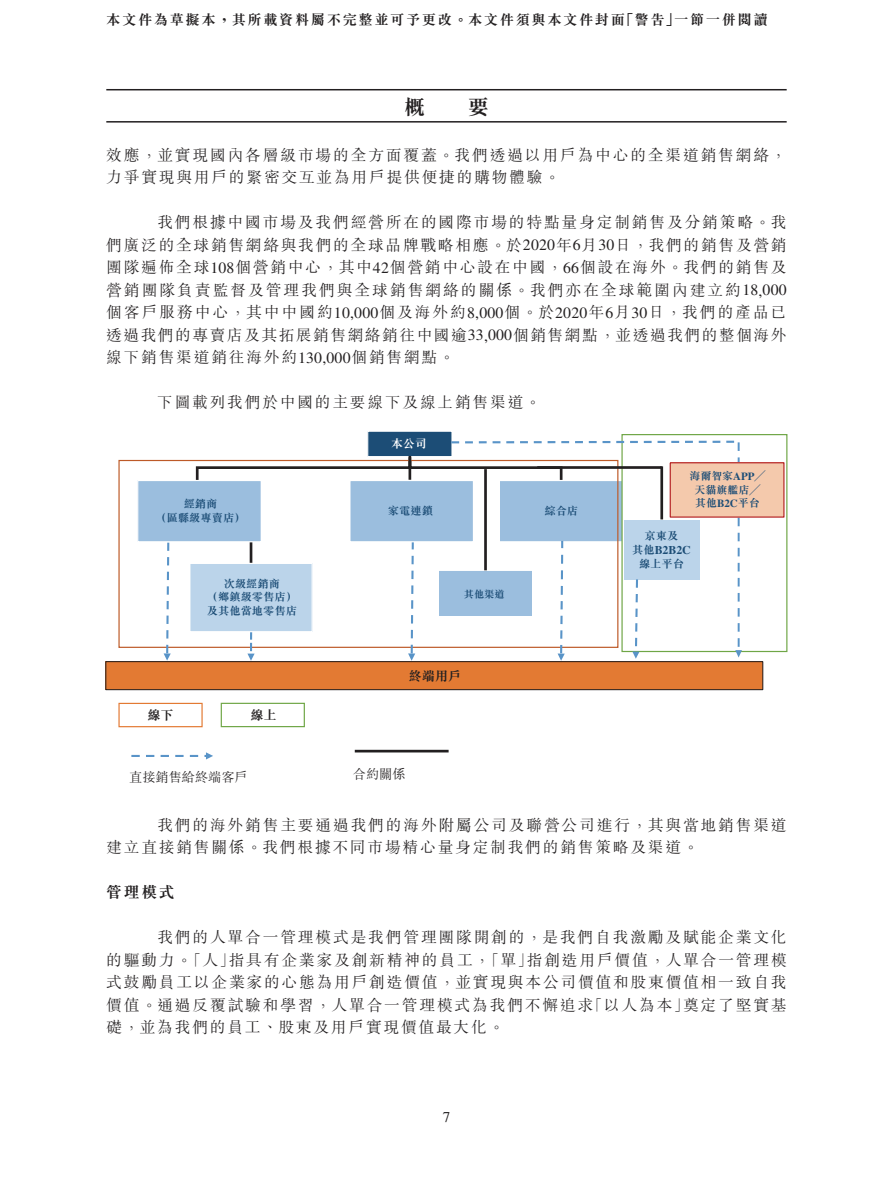
<style>
.page{position:relative;width:893px;height:1191px;background:#fff}
.page>*{position:absolute;margin:0;border:0;box-sizing:border-box;transform-origin:0 0}
.t1{font:700 21px "M Sung HK";color:#221f20}
.t2{font:300 15.75px/22.5px "M Sung HK";letter-spacing:.115em;color:#221f20}
.t3{font:700 15.75px "M Sung HK";color:#221f20}
.t4{font:15px "Times";color:#221f20}
.t5{font:700 14.25px "M Sung HK";letter-spacing:.115em;color:#221f20}
.t6{font:300 13.2px "M Sung HK";color:#221f20}
.t7{font:700 13.2px "M Sung HK";color:#221f20}
.t8{font:700 11.85px "Times";color:#1c4d76}
.t9{font:700 11.85px "M Sung HK";color:#fff}
.t10{font:700 11.25px/13.5px "M Sung HK";color:#1c4d76;text-align:center}
.t11{font:700 10.95px/13.2px "M Sung HK";color:#1c4d76;text-align:center}
.t12{font:700 10.2px "M Sung HK";color:#1c4d76}
.s1{font-family:"Times";font-weight:400}
.s2{font-family:"Times"}
.s3{font-family:"M Sung HK";font-size:11.25px}
</style>
<div class="page">
<hr style="left:106px;top:89px;width:681px;height:1px;background:#221f20">
<hr style="left:106px;top:121px;width:681px;height:2px;background:#221f20">
<hr style="left:250px;top:541px;width:2px;height:22px;background:#221f20">
<svg style="left:195px;top:457px;width:369px;height:23px"></svg>
<div style="left:368px;top:431px;width:84px;height:25px;background:#1c4d76"></div>
<div style="left:367px;top:430px;width:86px;height:27px;border:1px solid #fff"></div>
<div style="left:138px;top:480px;width:123px;height:62px;background:#9bbede"></div>
<div style="left:499px;top:480px;width:124px;height:62px;background:#9bbede"></div>
<div style="left:499px;top:480px;width:124px;height:62px;border:1px solid #fff"></div>
<div style="left:118px;top:460px;width:500px;height:188px;border:1px solid #bd5a28"></div>
<div style="left:621px;top:434px;width:166px;height:218px;border:1px solid #6fa646"></div>
<div style="left:106px;top:661px;width:657px;height:28px;background:#e37a33"></div>
<div style="left:106px;top:661px;width:657px;height:29px;border:1px solid #221f20"></div>
<hr style="left:408px;top:456px;width:3px;height:24px;background:#221f20">
<hr style="left:537px;top:466px;width:125px;height:3px;background:#221f20">
<div style="left:624px;top:520px;width:76px;height:59px;background:#bbd4ea"></div>
<hr style="left:660px;top:466px;width:3px;height:53px;background:#221f20">
<svg style="left:164px;top:542px;width:7px;height:118px"></svg>
<svg style="left:408px;top:542px;width:7px;height:119px"></svg>
<svg style="left:247px;top:632px;width:8px;height:29px"></svg>
<svg style="left:558px;top:645px;width:7px;height:16px"></svg>
<svg style="left:560px;top:630px;width:2px;height:8px"></svg>
<svg style="left:560px;top:616px;width:3px;height:8px"></svg>
<svg style="left:560px;top:601px;width:3px;height:8px"></svg>
<svg style="left:561px;top:586px;width:2px;height:9px"></svg>
<svg style="left:561px;top:570px;width:2px;height:9px"></svg>
<svg style="left:561px;top:555px;width:2px;height:9px"></svg>
<svg style="left:561px;top:541px;width:2px;height:7px"></svg>
<svg style="left:451px;top:441px;width:8px;height:2px"></svg>
<svg style="left:465px;top:441px;width:8px;height:2px"></svg>
<svg style="left:479px;top:441px;width:8px;height:2px"></svg>
<svg style="left:493px;top:441px;width:7px;height:2px"></svg>
<svg style="left:506px;top:441px;width:8px;height:2px"></svg>
<svg style="left:520px;top:441px;width:8px;height:2px"></svg>
<svg style="left:534px;top:441px;width:8px;height:2px"></svg>
<svg style="left:548px;top:441px;width:7px;height:2px"></svg>
<svg style="left:561px;top:441px;width:8px;height:2px"></svg>
<svg style="left:575px;top:441px;width:8px;height:2px"></svg>
<svg style="left:589px;top:441px;width:21px;height:2px"></svg>
<svg style="left:616px;top:441px;width:8px;height:2px"></svg>
<svg style="left:630px;top:441px;width:8px;height:2px"></svg>
<svg style="left:644px;top:441px;width:21px;height:2px"></svg>
<svg style="left:671px;top:441px;width:8px;height:2px"></svg>
<svg style="left:685px;top:441px;width:8px;height:2px"></svg>
<svg style="left:699px;top:441px;width:8px;height:2px"></svg>
<svg style="left:713px;top:441px;width:7px;height:2px"></svg>
<svg style="left:726px;top:441px;width:16px;height:216px"></svg>
<svg style="left:632px;top:579px;width:7px;height:79px"></svg>
<div style="left:670px;top:463px;width:114px;height:54px;background:#f4c9ac"></div>
<div style="left:670px;top:462px;width:114px;height:55px;border:1px dashed #b52426"></div>
<img style="left:671px;top:468px;width:112px;height:44px">
<div style="left:118px;top:703px;width:85px;height:24px;border:1px solid #e37a33"></div>
<div style="left:221px;top:702px;width:84px;height:25px;border:1px solid #6fa646"></div>
<hr style="left:355px;top:750px;width:94px;height:2px;background:#221f20">
<svg style="left:131px;top:752px;width:82px;height:7px"></svg>
<div style="left:350px;top:480px;width:123px;height:62px;background:#9bbede"></div>
<div style="left:349px;top:480px;width:125px;height:62px;border:1px solid #fff"></div>
<div style="left:439px;top:570px;width:93px;height:46px;background:#9bbede"></div>
<div style="left:423px;top:570px;width:125px;height:62px;border:1px solid #fff"></div>
<div style="left:190px;top:563px;width:122px;height:68px;background:#bbd4ea"></div>
<div style="left:137px;top:480px;width:125px;height:62px;border:1px solid #fff"></div>
<div style="left:189px;top:563px;width:124px;height:69px;border:1px solid #fff"></div>
<hr style="left:484px;top:469px;width:3px;height:101px;background:#221f20">
<p class="t5" style="left:106px;top:10px;width:663px">本文件為草擬本，其所載資料屬不完整並可予更改。本文件須與本文件封面「警告」一節一併閱讀</p>
<h1 class="t1" style="left:404px;top:93px;width:86px">概　要</h1>
<p class="t2" style="left:106px;top:143px;width:682px">效應，並實現國內各層級市場的全方面覆蓋。我們透過以用戶為中心的全渠道銷售網絡，力爭實現與用戶的緊密交互並為用戶提供便捷的購物體驗。</p>
<p class="t2" style="left:106px;top:211px;width:682px;text-align:justify;text-indent:51px">我們根據中國市場及我們經營所在的國際市場的特點量身定制銷售及分銷策略。我們廣泛的全球銷售網絡與我們的全球品牌戰略相應。於<span class="s1">2020</span>年<span class="s1">6</span>月<span class="s1">30</span>日，我們的銷售及營銷團隊遍佈全球<span class="s1">108</span>個營銷中心，其中<span class="s1">42</span>個營銷中心設在中國，<span class="s1">66</span>個設在海外。我們的銷售及營銷團隊負責監督及管理我們與全球銷售網絡的關係。我們亦在全球範圍內建立約<span class="s1">18,000</span>個客戶服務中心，其中中國約<span class="s1">10,000</span>個及海外約<span class="s1">8,000</span>個。於<span class="s1">2020</span>年<span class="s1">6</span>月<span class="s1">30</span>日，我們的產品已透過我們的專賣店及其拓展銷售網絡銷往中國逾<span class="s1">33,000</span>個銷售網點，並透過我們的整個海外線下銷售渠道銷往海外約<span class="s1">130,000</span>個銷售網點。</p>
<p class="t2" style="left:157px;top:391px;width:385px">下圖載列我們於中國的主要線下及線上銷售渠道。</p>
<p class="t9" style="left:391px;top:436px;width:37px">本公司</p>
<p class="t10" style="left:156px;top:497px;width:91px">經銷商<br>（區縣級專賣店）</p>
<p class="t10" style="left:388px;top:503px;width:46px">家電連鎖</p>
<p class="t10" style="left:544px;top:503px;width:35px">綜合店</p>
<p class="t10" style="left:207px;top:576px;width:91px">次級經銷商<br>（鄉鎮級零售店）及其他當地零售店</p>
<p class="t7" style="left:147px;top:706px;width:28px">線下</p>
<p class="t7" style="left:250px;top:706px;width:28px">線上</p>
<p class="t12" style="left:464px;top:586px;width:42px">其他渠道</p>
<p class="t7" style="left:409px;top:667px;width:54px">終端用戶</p>
<p class="t6" style="left:129px;top:768px;width:120px">直接銷售給終端客戶</p>
<p class="t6" style="left:353px;top:765px;width:54px">合約關係</p>
<p class="t11" style="left:689px;top:469px;width:78px">海爾智家<span class="s2">APP</span>╱天貓旗艦店╱其他<span class="s2">B2C</span>平台</p>
<p class="t10" style="left:645px;top:528px;width:35px">京東及</p>
<p class="t8" style="left:632px;top:543px;width:60px"><span class="s3">其他</span>B2B2C</p>
<p class="t10" style="left:639px;top:556px;width:46px">線上平台</p>
<p class="t2" style="left:106px;top:813px;width:682px;text-indent:51px">我們的海外銷售主要通過我們的海外附屬公司及聯營公司進行，其與當地銷售渠道建立直接銷售關係。我們根據不同市場精心量身定制我們的銷售策略及渠道。</p>
<p class="t3" style="left:106px;top:881px;width:70px">管理模式</p>
<p class="t2" style="left:106px;top:925px;width:682px;text-align:justify;text-indent:51px">我們的人單合一管理模式是我們管理團隊開創的，是我們自我激勵及賦能企業文化的驅動力。「人」指具有企業家及創新精神的員工，「單」指創造用戶價值，人單合一管理模式鼓勵員工以企業家的心態為用戶創造價值，並實現與本公司價值和股東價值相一致自我價值。通過反覆試驗和學習，人單合一管理模式為我們不懈追求「以人為本」奠定了堅實基礎，並為我們的員工、股東及用戶實現價值最大化。</p>
<p class="t4" style="left:443px;top:1108px;width:9px">7</p>
</div>
